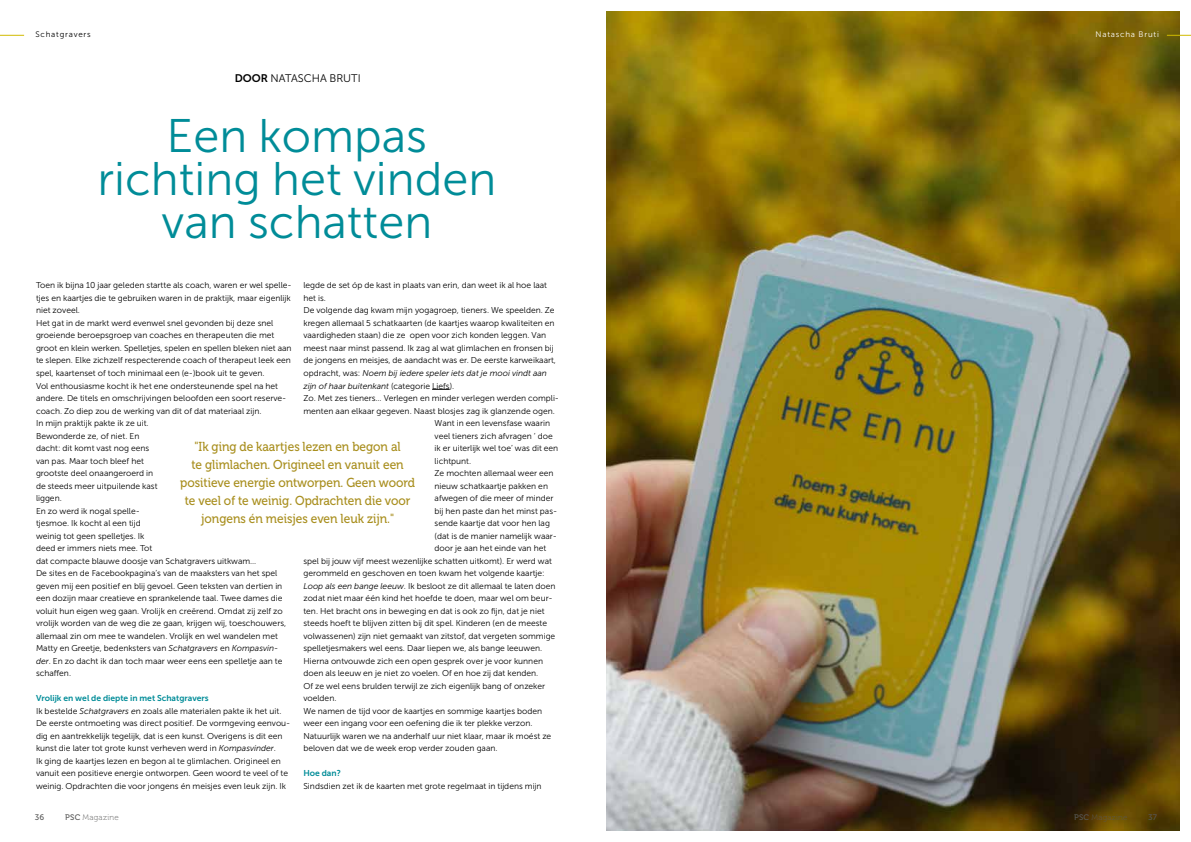
<style>
.page{position:relative;width:1191px;height:842px;background:#fff}
.page>*{position:absolute;margin:0;border:0;box-sizing:border-box;transform-origin:0 0}
.t1{font:47px/43px "Museo Sans 300";color:#008c98;text-align:center}
.t2{font:13px/18px "Museo 500";color:#a98f1f;text-align:center;scale:.92 1}
.t3{font:11px "Museo Sans 300";color:#000}
.t4{font:8.5px/12.5px "Museo Sans 300";color:#000}
.t5{font:italic 8.5px "Museo Sans 300";color:#000}
.t6{font:8.5px "Museo Sans 700";color:#008c98}
.t7{font:8px "Museo 100";letter-spacing:.03em;color:#575756}
.t8{font:8px "Museo Sans 300";letter-spacing:.1em;color:#fff}
.t9{font:8px "Museo Sans 300";letter-spacing:.1em;color:#000}
.t10{font:8px "Museo Sans 500";color:#575756}
.s1{font-family:"Museo Sans 700"}
.s2{font-style:italic}
.s3{font-style:normal}
.s4{font-family:"Museo 500"}
</style>
<div class="page">
<svg style="left:432px;top:389px;width:18px;height:1px"></svg>
<img style="left:607px;top:11px;width:572px;height:820px">
<svg style="left:0;top:35px;width:24px;height:1px"></svg>
<svg style="left:1166px;top:35px;width:25px;height:1px"></svg>
<p class="t9" style="left:35px;top:30px;width:57px">Schatgravers</p>
<p class="t8" style="left:1095px;top:30px;width:65px">Natascha Bruti</p>
<p class="t3" style="left:235px;top:72px;width:127px"><span class="s1">DOOR</span> NATASCHA BRUTI</p>
<h1 class="t1" style="left:97px;top:115px;width:400px">Een kompas richting het vinden van schatten</h1>
<p class="t4" style="left:36px;top:279px;width:257px">Toen ik bijna 10 jaar geleden startte als coach, waren er wel spelle&shy;tjes en kaartjes die te gebruiken waren in de praktijk, maar eigenlijk niet zoveel.<br>Het gat in de markt werd evenwel snel gevonden bij deze snel groeiende beroepsgroep van coaches en therapeuten die met groot en klein werken. Spelletjes, spelen en spellen bleken niet aan te slepen. Elke zichzelf respecterende coach of therapeut leek een spel, kaartenset of toch minimaal een (e-)book uit te geven.<br>Vol enthousiasme kocht ik het ene ondersteunende spel na het andere. De titels en omschrijvingen beloofden een soort reserve&shy;coach. Zo diep zou de werking van dit of dat materiaal zijn.<br>In mijn praktijk pakte ik ze uit.<br>Bewonderde ze, of niet. En<br>dacht: dit komt vast nog eens<br>van pas. Maar toch bleef het<br>grootste deel onaangeroerd in<br>de steeds meer uitpuilende kast<br>liggen.<br>En zo werd ik nogal spelle-<br>tjesmoe. Ik kocht al een tijd<br>weinig tot geen spelletjes. Ik<br>deed er immers niets mee. Tot<br>dat compacte blauwe doosje van Schatgravers uitkwam…<br>De sites en de Facebookpagina’s van de maaksters van het spel geven mij een positief en blij gevoel. Geen teksten van dertien in een dozijn maar creatieve en sprankelende taal. Twee dames die voluit hun eigen weg gaan. Vrolijk en creërend. Omdat zij zelf zo vrolijk worden van de weg die ze gaan, krijgen wij, toeschouwers, allemaal zin om mee te wandelen. Vrolijk en wel wandelen met Matty en Greetje, bedenksters van <span class="s2">Schatgravers</span> en <span class="s2">Kompasvin&shy;der</span>. En zo dacht ik dan toch maar weer eens een spelletje aan te schaffen.</p>
<p class="t6" style="left:36px;top:693px;width:174px">Vrolijk en wel de diepte in met Schatgravers</p>
<p class="t4" style="left:36px;top:704px;width:256px">Ik bestelde <span class="s2">Schatgravers e</span>n zoals alle materialen pakte ik het uit.<br>De eerste ontmoeting was direct positief. De vormgeving eenvou&shy;dig en aantrekkelijk tegelijk, dat is een kunst. Overigens is dit een kunst die later tot grote kunst verheven werd in <span class="s2">Kompasvinder</span>.<br>Ik ging de kaartjes lezen en begon al te glimlachen. Origineel en vanuit een positieve energie ontworpen. Geen woord te veel of te weinig. Opdrachten die voor jongens én meisjes even leuk zijn. Ik</p>
<p class="t4" style="left:303px;top:279px;width:245px">legde de set óp de kast in plaats van erin, dan weet ik al hoe laat</p>
<p class="t4" style="left:303px;top:292px;width:24px">het is.</p>
<p class="t4" style="left:303px;top:304px;width:253px">De volgende dag kwam mijn yogagroep, tieners. We speelden. Ze</p>
<p class="t4" style="left:303px;top:317px;width:253px">kregen allemaal 5 schatkaarten (de kaartjes waarop kwaliteiten en</p>
<p class="t4" style="left:303px;top:329px;width:244px">vaardigheden staan) die ze open voor zich konden leggen. Van</p>
<p class="t4" style="left:303px;top:342px;width:252px">meest naar minst passend. Ik zag al wat glimlachen en fronsen bij</p>
<p class="t4" style="left:303px;top:354px;width:254px">de jongens en meisjes, de aandacht was er. De eerste karweikaart,</p>
<p class="t5" style="left:303px;top:368px;width:245px"><span class="s3">opdracht, was:</span> Noem bij iedere speler iets dat je mooi vindt aan</p>
<p class="t5" style="left:303px;top:381px;width:152px">zijn of haar buitenkant <span class="s3">(categorie Liefs).</span></p>
<p class="t4" style="left:303px;top:392px;width:257px">Zo. Met zes tieners… Verlegen en minder verlegen werden compli-</p>
<p class="t4" style="left:303px;top:404px;width:253px">menten aan elkaar gegeven. Naast blosjes zag ik glanzende ogen.</p>
<p class="t4" style="left:434px;top:417px;width:117px">Want in een levensfase waarin</p>
<p class="t4" style="left:434px;top:429px;width:120px">veel tieners zich afvragen ‘ doe</p>
<p class="t4" style="left:434px;top:442px;width:125px">ik er uiterlijk wel toe’ was dit een</p>
<p class="t4" style="left:434px;top:454px;width:38px">lichtpunt.</p>
<p class="t4" style="left:434px;top:467px;width:121px">Ze mochten allemaal weer een</p>
<p class="t4" style="left:434px;top:479px;width:115px">nieuw schatkaartje pakken en</p>
<p class="t4" style="left:434px;top:492px;width:120px">afwegen of die meer of minder</p>
<p class="t4" style="left:434px;top:504px;width:124px">bij hen paste dan het minst pas-</p>
<p class="t4" style="left:434px;top:517px;width:117px">sende kaartje dat voor hen lag</p>
<p class="t4" style="left:434px;top:529px;width:124px">(dat is de manier namelijk waar-</p>
<p class="t4" style="left:434px;top:542px;width:113px">door je aan het einde van het</p>
<p class="t4" style="left:303px;top:554px;width:250px">spel bij jouw vijf meest wezenlijke schatten uitkomt). Er werd wat</p>
<p class="t4" style="left:303px;top:567px;width:243px">gerommeld en geschoven en toen kwam het volgende kaartje:</p>
<p class="t4" style="left:303px;top:579px;width:254px"><span class="s2">Loop als een bange leeuw</span>. Ik besloot ze dit allemaal te laten doen</p>
<p class="t4" style="left:303px;top:592px;width:251px">zodat niet maar één kind het hoefde te doen, maar wel om beur-</p>
<p class="t4" style="left:303px;top:604px;width:243px">ten. Het bracht ons in beweging en dat is ook zo fijn, dat je niet</p>
<p class="t4" style="left:303px;top:617px;width:245px">steeds hoeft te blijven zitten bij dit spel. Kinderen (en de meeste</p>
<p class="t4" style="left:303px;top:629px;width:253px">volwassenen) zijn niet gemaakt van zitstof, dat vergeten sommige</p>
<p class="t4" style="left:303px;top:642px;width:240px">spelletjesmakers wel eens. Daar liepen we, als bange leeuwen.</p>
<p class="t4" style="left:303px;top:654px;width:241px">Hierna ontvouwde zich een open gesprek over je voor kunnen</p>
<p class="t4" style="left:303px;top:667px;width:236px">doen als leeuw en je niet zo voelen. Of en hoe zij dat kenden.</p>
<p class="t4" style="left:303px;top:679px;width:243px">Of ze wel eens brulden terwijl ze zich eigenlijk bang of onzeker</p>
<p class="t4" style="left:303px;top:692px;width:35px">voelden.</p>
<p class="t4" style="left:303px;top:704px;width:240px">We namen de tijd voor de kaartjes en sommige kaartjes boden</p>
<p class="t4" style="left:303px;top:717px;width:231px">weer een ingang voor een oefening die ik ter plekke verzon.</p>
<p class="t4" style="left:303px;top:729px;width:249px">Natuurlijk waren we na anderhalf uur niet klaar, maar ik moést ze</p>
<p class="t4" style="left:303px;top:742px;width:196px">beloven dat we de week erop verder zouden gaan.</p>
<p class="t6" style="left:303px;top:768px;width:39px">Hoe dan?</p>
<p class="t4" style="left:303px;top:779px;width:240px">Sindsdien zet ik de kaarten met grote regelmaat in tijdens mijn</p>
<h2 class="t2" style="left:180px;top:437px;width:257px">"Ik ging de kaartjes lezen en begon al<br>te glimlachen. Origineel en vanuit een positieve energie ontworpen. Geen woord te veel of te weinig. Opdrachten die voor jongens én meisjes even leuk zijn."</h2>
<p class="t10" style="left:35px;top:812px;width:11px">36</p>
<p class="t7" style="left:65px;top:813px;width:55px"><span class="s4">PSC</span> Magazine</p>
<p class="t7" style="left:1074px;top:813px;width:55px"><span class="s4">PSC</span> Magazine</p>
<p class="t10" style="left:1148px;top:812px;width:10px">37</p>
</div>
